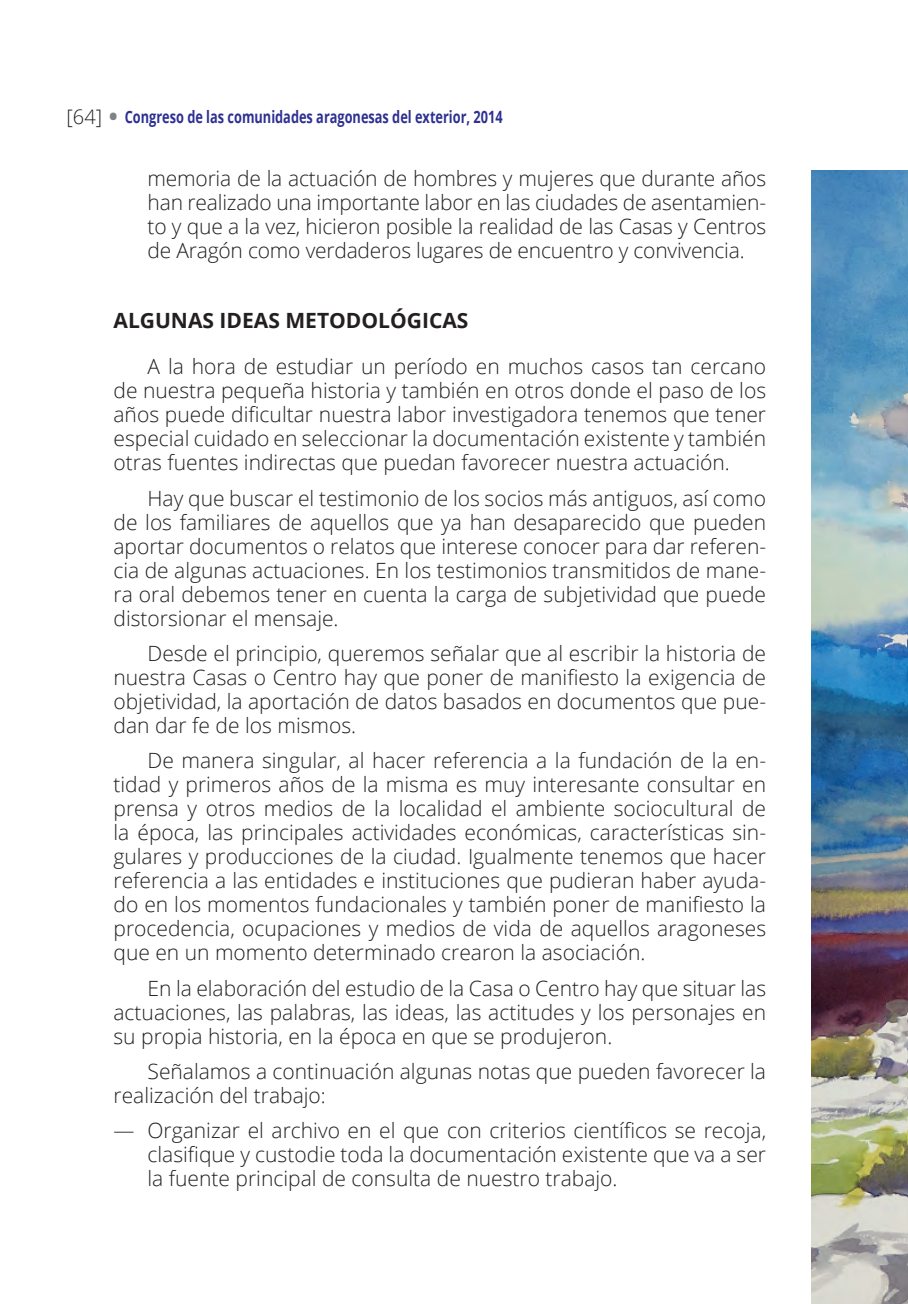
<style>
.page{position:relative;width:908px;height:1304px;background:#fff}
.page>*{position:absolute;margin:0;border:0;box-sizing:border-box;transform-origin:0 0}
.t1{font:300 21px/24px "Open Sans";color:#231f20;text-align:justify}
.t2{font:700 21px "Open Sans";color:#231f20}
.t3{font:700 17px "Open Sans";color:#2e3092;scale:.75 1}
.s1{font-weight:300;font-size:20px;color:#231f20}
.s2{font-size:24px;color:#808285}
</style>
<div class="page">
<img style="left:811px;top:170px;width:97px;height:1134px">
<p class="t3" style="left:66px;top:105px;width:582px"><span class="s1">[64]</span> <span class="s2">•</span> Congreso de las comunidades aragonesas del exterior, 2014</p>
<p class="t1" style="left:147px;top:166px;width:620px">memoria de la actuación de hombres y mujeres que durante años han realizado una importante labor en las ciudades de asentamien&shy;to y que a la vez, hicieron posible la realidad de las Casas y Centros de Aragón como verdaderos lugares de encuentro y convivencia.</p>
<p class="t2" style="left:113px;top:305px;width:354px">ALGUNAS I DEAS M ETODOLÓGI CAS</p>
<p class="t1" style="left:113px;top:354px;width:654px;text-indent:34px">A la hora de estudiar un período en muchos casos tan cercano de nuestra pequeña historia y también en otros donde el paso de los años puede dificultar nuestra labor investigadora tenemos que tener especial cuidado en seleccionar la documentación existente y también otras fuentes indirectas que puedan favorecer nuestra actuación.</p>
<p class="t1" style="left:113px;top:485px;width:653px;text-indent:34px">Hay que buscar el testimonio de los socios más antiguos, así como de los familiares de aquellos que ya han desaparecido que pueden aportar documentos o relatos que interese conocer para dar referen&shy;cia de algunas actuaciones. En los testimonios transmitidos de mane&shy;ra oral debemos tener en cuenta la carga de subjetividad que puede distorsionar el mensaje.</p>
<p class="t1" style="left:113px;top:641px;width:654px;text-indent:34px">Desde el principio, queremos señalar que al escribir la historia de nuestra Casas o Centro hay que poner de manifiesto la exigencia de objetividad, la aportación de datos basados en documentos que pue&shy;dan dar fe de los mismos.</p>
<p class="t1" style="left:113px;top:748px;width:654px;text-indent:34px">De manera singular, al hacer referencia a la fundación de la en&shy;tidad y primeros años de la misma es muy interesante consultar en prensa y otros medios de la localidad el ambiente sociocultural de la época, las principales actividades económicas, características sin&shy;gulares y producciones de la ciudad. Igualmente tenemos que hacer referencia a las entidades e instituciones que pudieran haber ayuda&shy;do en los momentos fundacionales y también poner de manifiesto la procedencia, ocupaciones y medios de vida de aquellos aragoneses que en un momento determinado crearon la asociación.</p>
<p class="t1" style="left:113px;top:975px;width:654px;text-indent:34px">En la elaboración del estudio de la Casa o Centro hay que situar las actuaciones, las palabras, las ideas, las actitudes y los personajes en su propia historia, en la época en que se produjeron.</p>
<p class="t1" style="left:113px;top:1059px;width:653px;text-indent:34px">Señalamos a continuación algunas notas que pueden favorecer la realización del trabajo:</p>
<p class="t1" style="left:147px;top:1118px;width:620px;text-indent:-34px">— Organizar el archivo en el que con criterios científicos se recoja, clasifique y custodie toda la documentación existente que va a ser la fuente principal de consulta de nuestro trabajo.</p>
</div>
